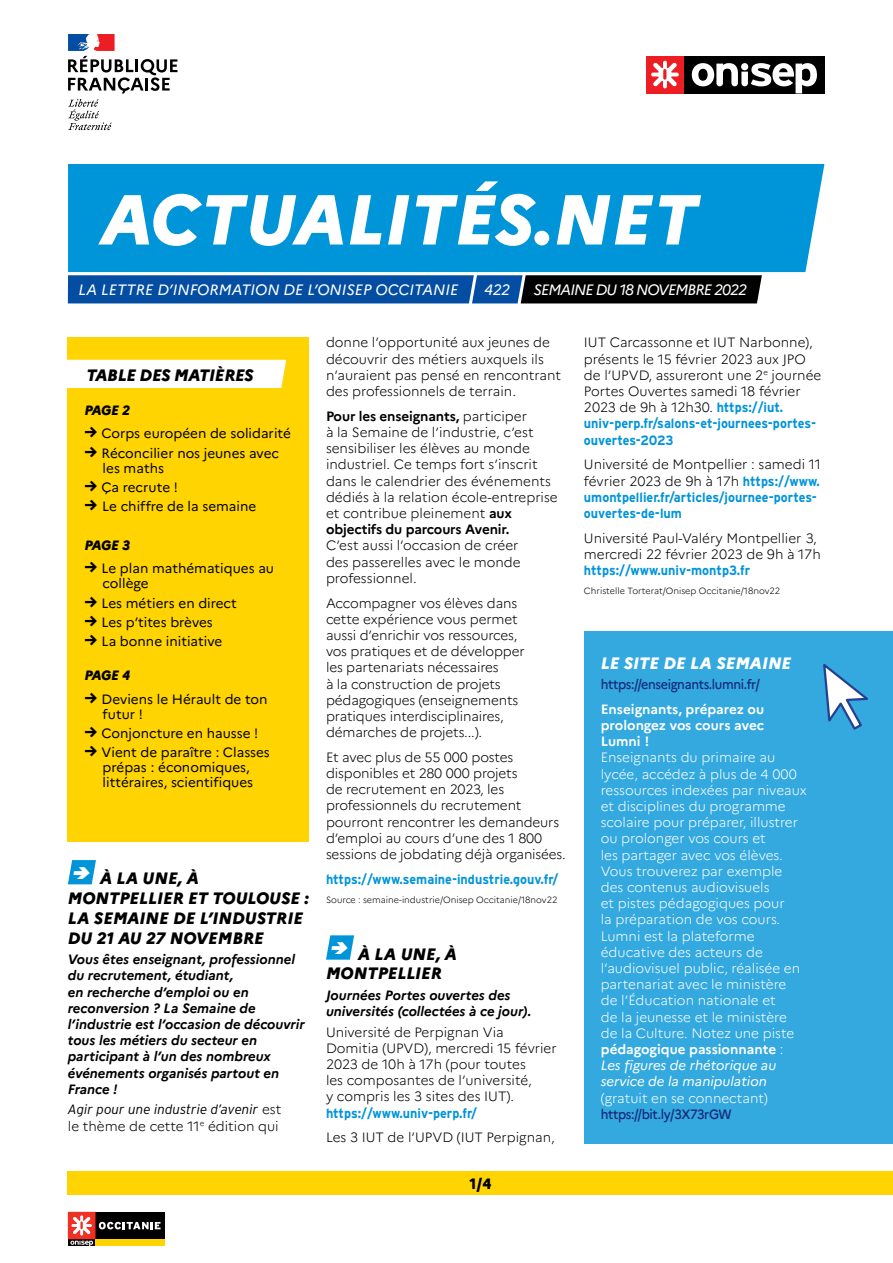
<style>
.page{position:relative;width:893px;height:1263px;background:#fff}
.page>*{position:absolute;margin:0;border:0;box-sizing:border-box;transform-origin:0 0}
.t1{font:italic 800 70.5px "Marianne";color:#fff}
.t2{font:italic 800 16.5px/19.8px "Marianne";letter-spacing:-.015em;color:#000}
.t3{font:italic 800 16.5px "Marianne";color:#fff}
.t4{font:italic 15px "Marianne";color:#fff}
.t5{font:italic 15px "Marianne";letter-spacing:-.06em;color:#fff}
.t6{font:800 15px "Marianne";color:#000}
.t7{font:300 13.5px/16.2px "Marianne";color:#000}
.t8{font:300 13.5px/16.2px "Marianne";color:#fff}
.t9{font:13.5px/15px "Marianne";color:#000}
.t10{font:italic 700 13.5px/16.2px "Marianne";color:#000}
.t11{font:700 13.5px/16.2px "Interstate";color:#0094d9;scale:.93 1}
.t12{font:500 13.5px "Marianne";letter-spacing:-.03em;color:#172a76;scale:.93 1}
.t13{font:700 13.5px/16.2px "Marianne";color:#fff;text-align:justify}
.t14{font:italic 300 13.5px "Interstate";color:#000}
.t15{font:italic 800 13.5px "Marianne";letter-spacing:-.05em;color:#000}
.t16{font:300 9px "Marianne";color:#000}
.s1{font-weight:800;font-style:italic;font-size:16.5px}
.s2{font-family:"Marianne";font-style:normal}
.s3{font-weight:700}
.s4{font-family:"Interstate";font-weight:700;color:#0094d9}
.s5{font-weight:400;font-style:italic}
</style>
<div class="page">
<div style="left:68px;top:164px;width:756px;height:108px;background:#0094d9"></div>
<svg style="left:67px;top:275px;width:695px;height:28px;background:#07376d"></svg>
<div style="left:68px;top:1239px;width:27px;height:7px;background:#000"></div>
<div style="left:95px;top:1212px;width:70px;height:27px;background:#000"></div>
<div style="left:95px;top:1239px;width:70px;height:7px;background:#ffd400"></div>
<div style="left:68px;top:1212px;width:27px;height:27px;background:#ee3124"></div>
<svg style="left:70px;top:1215px;width:23px;height:31px"></svg>
<svg style="left:99px;top:1222px;width:62px;height:7px"></svg>
<svg style="left:68px;top:99px;width:44px;height:31px"></svg>
<svg style="left:68px;top:34px;width:109px;height:59px"></svg>
<div style="left:68px;top:337px;width:241px;height:505px;background:#ffd400"></div>
<div style="left:584px;top:631px;width:309px;height:513px;background:#33a9e0"></div>
<div style="left:68px;top:360px;width:218px;height:28px;background:#fff"></div>
<div style="left:68px;top:1171px;width:825px;height:24px;background:#ffd400"></div>
<svg style="left:823px;top:664px;width:45px;height:66px"></svg>
<div style="left:684px;top:56px;width:141px;height:37px;background:#000"></div>
<svg style="left:692px;top:63px;width:125px;height:30px"></svg>
<div style="left:646px;top:56px;width:38px;height:37px;background:#ed1d24"></div>
<svg style="left:651px;top:61px;width:28px;height:27px"></svg>
<svg style="left:68px;top:860px;width:28px;height:24px"></svg>
<svg style="left:326px;top:935px;width:28px;height:25px"></svg>
<h1 class="t1" style="left:101px;top:176px;width:598px">ACTUALITÉS.NET</h1>
<p class="t4" style="left:79px;top:280px;width:381px">LA LETTRE D’INFORMATION DE L’ONISEP OCCITANIE</p>
<p class="t4" style="left:484px;top:280px;width:28px">422</p>
<p class="t5" style="left:533px;top:280px;width:215px">SEMAINE DU 18 NOVEMBRE 2022</p>
<p class="t2" style="left:86px;top:365px;width:169px">TABLE DES MATIÈRES</p>
<p class="t15" style="left:85px;top:402px;width:47px">PAGE 2</p>
<p class="t9" style="left:85px;top:426px;width:208px"><span class="s1">→</span> Corps européen de solidarité</p>
<p class="t9" style="left:103px;top:445px;width:178px;text-indent:-18px"><span class="s1">→</span> Réconcilier nos jeunes avec les maths</p>
<p class="t9" style="left:85px;top:480px;width:95px"><span class="s1">→</span> ça recrute !</p>
<p class="t9" style="left:85px;top:499px;width:173px"><span class="s1">→</span> Le chiffre de la semaine</p>
<p class="t15" style="left:85px;top:537px;width:47px">PAGE 3</p>
<p class="t9" style="left:103px;top:561px;width:173px;text-indent:-18px"><span class="s1">→</span> Le plan mathématiques au collège</p>
<p class="t9" style="left:85px;top:595px;width:154px"><span class="s1">→</span> Les métiers en direct</p>
<p class="t9" style="left:85px;top:614px;width:130px"><span class="s1">→</span> Les p’tites brèves</p>
<p class="t9" style="left:85px;top:634px;width:139px"><span class="s1">→</span> La bonne initiative</p>
<p class="t15" style="left:85px;top:667px;width:47px">PAGE 4</p>
<p class="t9" style="left:103px;top:691px;width:166px;text-indent:-18px"><span class="s1">→</span> Deviens le Hérault de ton futur !</p>
<p class="t9" style="left:85px;top:726px;width:175px"><span class="s1">→</span> Conjoncture en hausse !</p>
<p class="t9" style="left:85px;top:745px;width:187px;text-align:center"><span class="s1">→</span> Vient de paraître : Classes prépas : économiques, littéraires, scientifiques</p>
<p class="t2" style="left:68px;top:868px;width:132px;text-indent:32px">À LA UNE, À<br>MONTPELLIER</p>
<p class="t2" style="left:188px;top:888px;width:93px">ET TOULOUSE</p>
<p class="t2" style="left:304px;top:888px;width:6px">:</p>
<p class="t2" style="left:68px;top:908px;width:156px;text-align:right">DE L’INDUSTRIE<br>DU 21 AU 27 NOVEMBRE</p>
<p class="t10" style="left:68px;top:951px;width:239px">Vous êtes enseignant, professionnel du recrutement, étudiant,<br>en recherche d’emploi ou en reconversion ? La Semaine de l’industrie est l’occasion de découvrir tous les métiers du secteur en participant à l’un des nombreux événements organisés partout en<br>France !</p>
<p class="t14" style="left:68px;top:1101px;width:215px">Agir pour une industrie d’avenir <span class="s2">est</span></p>
<p class="t7" style="left:68px;top:1117px;width:212px">le thème de cette 11<sup>e</sup> édition qui</p>
<p class="t2" style="left:68px;top:908px;width:38px">LA SEMAINE</p>
<p class="t7" style="left:326px;top:334px;width:237px">donne l’opportunité aux jeunes de découvrir des métiers auxquels ils n’auraient pas pensé en rencontrant des professionnels de terrain.</p>
<p class="t7" style="left:326px;top:408px;width:233px"><span class="s3">Pour les enseignants,</span> participer<br>à la Semaine de l’industrie, c’est sensibiliser les élèves au monde industriel. Ce temps fort s’inscrit dans le calendrier des événements dédiés à la relation école-entreprise et contribue pleinement <span class="s3">aux objectifs du parcours Avenir.</span></p>
<p class="t7" style="left:326px;top:537px;width:196px">C’est aussi l’occasion de créer des passerelles avec le monde professionnel.</p>
<p class="t7" style="left:326px;top:594px;width:200px">Accompagner vos élèves dans cette expérience vous permet aussi d’enrichir vos ressources, vos pratiques et de développer les partenariats nécessaires<br>à la construction de projets pédagogiques (enseignements pratiques interdisciplinaires, démarches de projets...).</p>
<p class="t7" style="left:326px;top:749px;width:241px">Et avec plus de 55 000 postes disponibles et 280 000 projets<br>de recrutement en 2023, les professionnels du recrutement pourront rencontrer les demandeurs d’emploi au cours d’une des 1 800 sessions de jobdating déjà organisées.</p>
<p class="t11" style="left:326px;top:871px;width:251px">https://www.semaine-industrie.gouv.fr/</p>
<p class="t16" style="left:326px;top:894px;width:233px">Source : semaine-industrie/Onisep Occitanie/18nov22</p>
<p class="t2" style="left:326px;top:944px;width:132px;text-indent:32px">À LA UNE, À<br>MONTPELLIER</p>
<p class="t10" style="left:326px;top:987px;width:207px">Journées Portes ouvertes des universités (collectées à ce jour).</p>
<p class="t7" style="left:326px;top:1024px;width:232px">Université de Perpignan Via<br>Domitia (UPVD), mercredi 15 février<br>2023 de 10h à 17h (pour toutes<br>les composantes de l’université,<br>y compris les 3 sites des IUT).</p>
<p class="t11" style="left:326px;top:1104px;width:164px">https://www.univ-perp.fr/</p>
<p class="t7" style="left:326px;top:1129px;width:230px">Les 3 IUT de l’UPVD (IUT Perpignan,</p>
<p class="t6" style="left:469px;top:1174px;width:23px">1/4</p>
<p class="t7" style="left:584px;top:334px;width:239px">IUT Carcassonne et IUT Narbonne), présents le 15 février 2023 aux JPO de l’UPVD, assureront une 2<sup>e</sup> journée Portes Ouvertes samedi 18 février 2023 de 9h à 12h30. <span class="s4">https://iut.</span></p>
<p class="t11" style="left:584px;top:415px;width:251px">univ-perp.fr/salons-et-journees-portes&shy;ouvertes-2023</p>
<p class="t7" style="left:584px;top:456px;width:239px">Université de Montpellier : samedi 11 février 2023 de 9h à 17h <span class="s4">https://www.</span></p>
<p class="t11" style="left:584px;top:489px;width:252px">umontpellier.fr/articles/journee-portes&shy;ouvertes-de-lum</p>
<p class="t7" style="left:584px;top:530px;width:238px">Université Paul-Valéry Montpellier 3, mercredi 22 février 2023 de 9h à 17h</p>
<p class="t11" style="left:584px;top:562px;width:180px">https://www.univ-montp3.fr</p>
<p class="t16" style="left:584px;top:586px;width:198px">Christelle Torterat/Onisep Occitanie/18nov22</p>
<p class="t3" style="left:601px;top:653px;width:33px">LE SITE</p>
<p class="t3" style="left:664px;top:653px;width:65px">DELASEMAINE</p>
<p class="t12" style="left:601px;top:676px;width:173px">https://enseignants.lumni.fr/</p>
<p class="t13" style="left:601px;top:701px;width:165px">Enseignants, préparez ou prolongez vos cours avec Lumni !</p>
<p class="t8" style="left:601px;top:749px;width:208px">Enseignants du primaire au lycée, accédez à plus de 4 000 ressources indexées par niveaux et disciplines du programme scolaire pour préparer, illustrer ou prolonger vos cours et<br>les partager avec vos élèves.<br>Vous trouverez par exemple des contenus audiovisuels<br>et pistes pédagogiques pour<br>la préparation de vos cours.<br>Lumni est la plateforme éducative des acteurs de l’audiovisuel public, réalisée en partenariat avec le ministère<br>de l’Éducation nationale et<br>de la jeunesse et le ministère de la Culture. Notez une piste <span class="s3">pédagogique passionnante</span> :<br><span class="s5">LES FIGURES DE RHÉTORIQUE AU<br>SERVICE DE LA MANIPULATION</span></p>
<p class="t8" style="left:601px;top:1089px;width:168px">(gratuit en se connectant)</p>
<p class="t12" style="left:601px;top:1106px;width:142px">https://bit.ly/3X73rGW</p>
</div>
